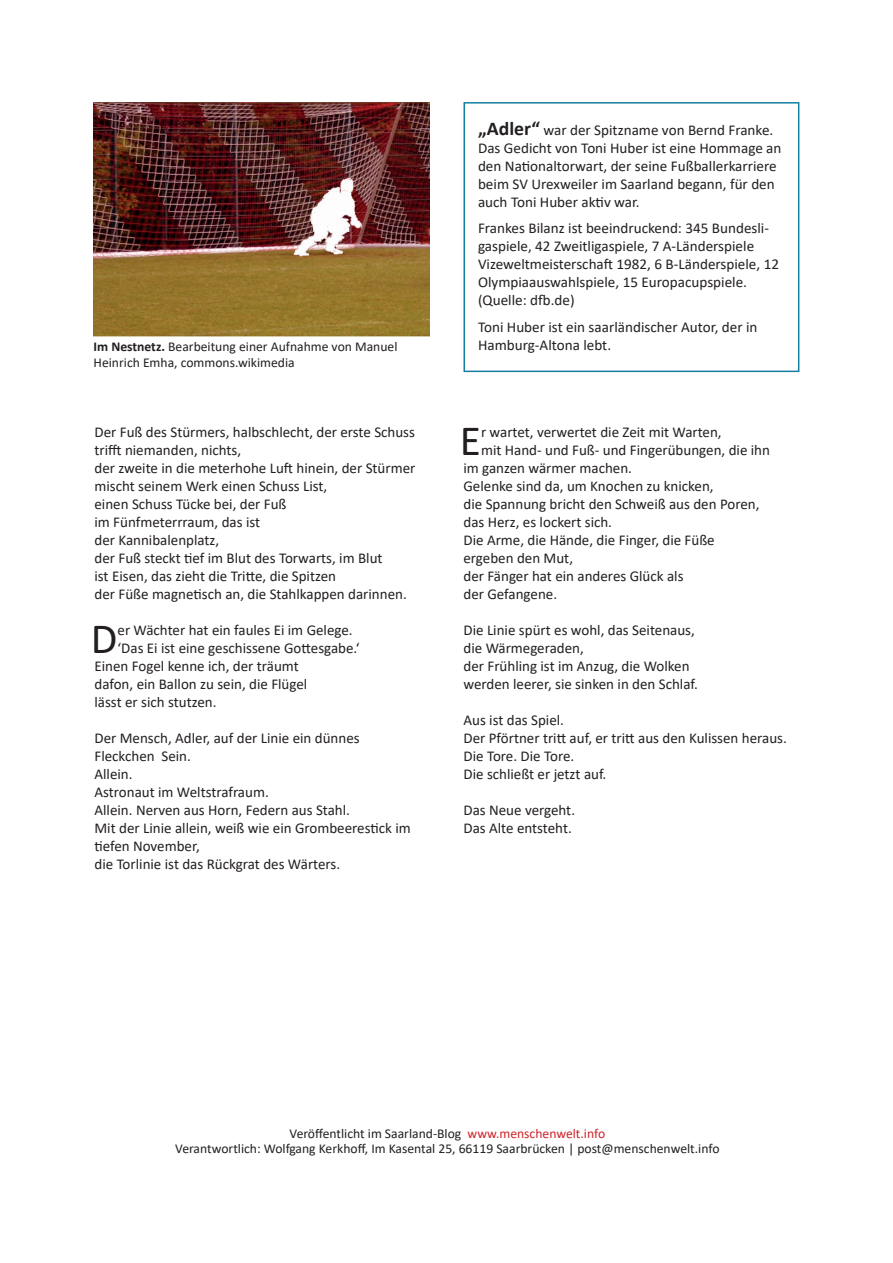
<style>
.page{position:relative;width:893px;height:1263px;background:#fff}
.page>*{position:absolute;margin:0;border:0;box-sizing:border-box;transform-origin:0 0}
.t1{font:43.35px "Calibri";color:#231f20}
.t2{font:15px/18px "Calibri";color:#231f20}
.t3{font:13.5px/15px "Calibri";color:#231f20;text-align:center}
.s1{font-weight:700;font-size:19.5px}
.s2{font-weight:700}
.s3{color:#d1232a}
</style>
<div class="page">
<div style="left:463px;top:102px;width:336px;height:270px;border:2px solid #157e9e"></div>
<img style="left:94px;top:102px;width:335px;height:234px">
<p class="t2" style="left:478px;top:120px;width:305px"><span class="s1">„Adler“</span> war der Spitzname von Bernd Franke.<br>Das Gedicht von Toni Huber ist eine Hommage an den Nationaltorwart, der seine Fußballerkarriere beim SV Urexweiler im Saarland begann, für den auch Toni Huber aktiv war.</p>
<p class="t2" style="left:478px;top:219px;width:302px">Frankes Bilanz ist beeindruckend: 345 Bundesli&shy;gaspiele, 42 Zweitligaspiele, 7 A-Länderspiele Vizeweltmeisterschaft 1982, 6 B-Länderspiele, 12<br>Olympiaauswahlspiele, 15 Europacupspiele. (Quelle: dfb.de)</p>
<p class="t2" style="left:478px;top:317px;width:281px">Toni Huber ist ein saarländischer Autor, der in</p>
<p class="t3" style="left:94px;top:339px;width:305px"><span class="s2">Im Nestnetz.</span> Bearbeitung einer Aufnahme von Manuel</p>
<p class="t2" style="left:478px;top:335px;width:135px">Hamburg-Altona lebt.</p>
<p class="t3" style="left:94px;top:355px;width:203px">Heinrich Emha, commons.wikimedia</p>
<p class="t2" style="left:94px;top:423px;width:322px">Der Fuß des Stürmers, halbschlecht, der erste Schuss trifft niemanden, nichts,<br>der zweite in die meterhohe Luft hinein, der Stürmer mischt seinem Werk einen Schuss List,<br>einen Schuss Tücke bei, der Fuß<br>im Fünfmeterrraum, das ist<br>der Kannibalenplatz,<br>der Fuß steckt tief im Blut des Torwarts, im Blut<br>ist Eisen, das zieht die Tritte, die Spitzen<br>der Füße magnetisch an, die Stahlkappen darinnen.</p>
<h1 class="t1" style="left:91px;top:609px;width:28px">D</h1>
<p class="t2" style="left:118px;top:621px;width:237px">er Wächter hat ein faules Ei im Gelege.</p>
<p class="t2" style="left:118px;top:639px;width:244px">‘Das Ei ist eine geschissene Gottesgabe.‘</p>
<p class="t2" style="left:94px;top:657px;width:206px">Einen Fogel kenne ich, der träumt</p>
<p class="t2" style="left:94px;top:675px;width:214px">dafon, ein Ballon zu sein, die Flügel</p>
<p class="t2" style="left:94px;top:693px;width:123px">lässt er sich stutzen.</p>
<p class="t2" style="left:94px;top:729px;width:318px">Der Mensch, Adler, auf der Linie ein dünnes<br>Fleckchen Sein.<br>Allein.<br>Astronaut im Weltstrafraum.<br>Allein. Nerven aus Horn, Federn aus Stahl.<br>Mit der Linie allein, weiß wie ein Grombeerestick im tiefen November,<br>die Torlinie ist das Rückgrat des Wärters.</p>
<h1 class="t1" style="left:460px;top:411px;width:23px">E</h1>
<p class="t2" style="left:481px;top:423px;width:242px">r wartet, verwertet die Zeit mit Warten,</p>
<p class="t2" style="left:481px;top:441px;width:290px">mit Hand- und Fuß- und Fingerübungen, die ihn</p>
<p class="t2" style="left:463px;top:459px;width:170px">im ganzen wärmer machen.</p>
<p class="t2" style="left:463px;top:477px;width:252px">Gelenke sind da, um Knochen zu knicken,</p>
<p class="t2" style="left:463px;top:495px;width:298px">die Spannung bricht den Schweiß aus den Poren,</p>
<p class="t2" style="left:463px;top:513px;width:150px">das Herz, es lockert sich.</p>
<p class="t2" style="left:463px;top:531px;width:253px">Die Arme, die Hände, die Finger, die Füße</p>
<p class="t2" style="left:463px;top:549px;width:111px">ergeben den Mut,</p>
<p class="t2" style="left:463px;top:567px;width:222px">der Fänger hat ein anderes Glück als</p>
<p class="t2" style="left:463px;top:585px;width:95px">der Gefangene.</p>
<p class="t2" style="left:463px;top:621px;width:236px">Die Linie spürt es wohl, das Seitenaus, die Wärmegeraden,<br>der Frühling ist im Anzug, die Wolken werden leerer, sie sinken in den Schlaf.</p>
<p class="t2" style="left:463px;top:711px;width:325px">Aus ist das Spiel.<br>Der Pförtner tritt auf, er tritt aus den Kulissen heraus.<br>Die Tore. Die Tore.<br>Die schließt er jetzt auf.</p>
<p class="t2" style="left:463px;top:801px;width:113px">Das Neue vergeht.<br>Das Alte entsteht.</p>
<p class="t3" style="left:175px;top:1126px;width:546px">Veröffentlicht im Saarland-Blog <span class="s3">www.menschenwelt.info<br></span>Verantwortlich: Wolfgang Kerkhoff, Im Kasental 25, 66119 Saarbrücken | post@menschenwelt.info</p>
</div>
